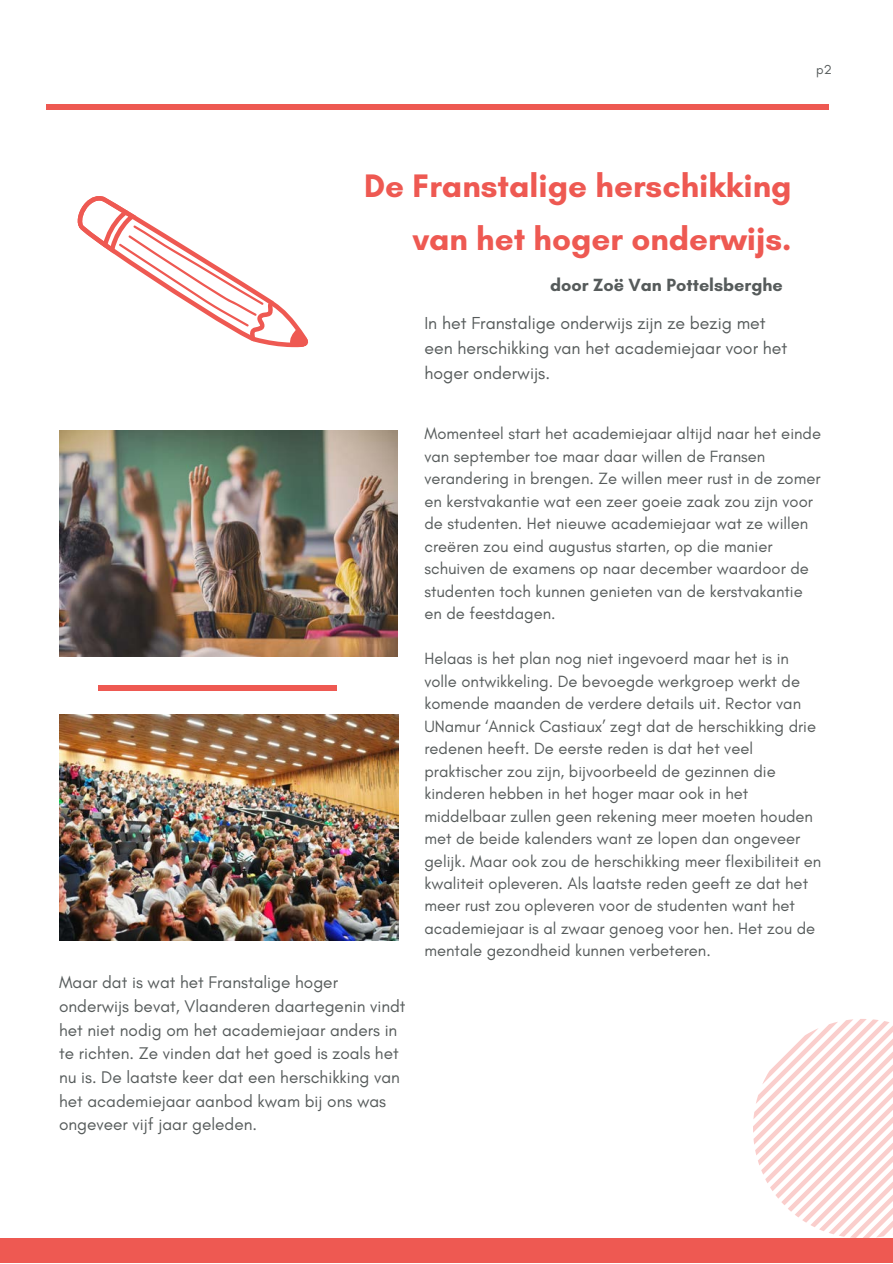
<style>
.page{position:relative;width:893px;height:1264px;background:#fff}
.page>*{position:absolute;margin:0;border:0;box-sizing:border-box;transform-origin:0 0}
.t1{font:700 33.15px/52.8px "Glacial Indifference";color:#ee5952;text-align:right}
.t2{font:700 18px "Glacial Indifference";color:#565b5b}
.t3{font:17.7px/24.8px "Glacial Indifference";color:#565b5b}
.t4{font:17.25px/23.5px "Glacial Indifference";color:#565b5b}
.t5{font:16.65px/22.5px "Glacial Indifference";color:#565b5b}
.t6{font:13.2px "Glacial Indifference";color:#565b5b}
</style>
<div class="page">
<div style="left:0;top:1237px;width:892px;height:25px;background:#ee5952"></div>
<div style="left:46px;top:104px;width:782px;height:6px;background:#ee5952"></div>
<svg style="left:753px;top:1019px;width:139px;height:219px"></svg>
<img style="left:59px;top:430px;width:338px;height:226px">
<img style="left:60px;top:714px;width:338px;height:226px">
<div style="left:98px;top:685px;width:238px;height:6px;background:#ee5952"></div>
<svg style="left:77px;top:196px;width:230px;height:152px"></svg>
<p class="t6" style="left:816px;top:61px;width:17px">p2</p>
<h1 class="t1" style="left:364px;top:159px;width:429px">De Franstalige herschikking van het hoger onderwijs.</h1>
<p class="t2" style="left:550px;top:274px;width:234px">door Zoë Van Pottelsberghe</p>
<p class="t3" style="left:424px;top:311px;width:364px">In het Franstalige onderwijs zijn ze bezig met een herschikking van het academiejaar voor het hoger onderwijs.</p>
<p class="t4" style="left:59px;top:970px;width:348px">Maar dat is wat het Franstalige hoger onderwijs bevat, Vlaanderen daartegenin vindt het niet nodig om het academiejaar anders in te richten. Ze vinden dat het goed is zoals het nu is. De laatste keer dat een herschikking van het academiejaar aanbod kwam bij ons was ongeveer vijf jaar geleden.</p>
<p class="t5" style="left:424px;top:422px;width:398px">Momenteel start het academiejaar altijd naar het einde van september toe maar daar willen de Fransen verandering in brengen. Ze willen meer rust in de zomer en kerstvakantie wat een zeer goeie zaak zou zijn voor de studenten. Het nieuwe academiejaar wat ze willen creëren zou eind augustus starten, op die manier schuiven de examens op naar december waardoor de studenten toch kunnen genieten van de kerstvakantie en de feestdagen.</p>
<p class="t5" style="left:424px;top:647px;width:398px">Helaas is het plan nog niet ingevoerd maar het is in volle ontwikkeling. De bevoegde werkgroep werkt de komende maanden de verdere details uit. Rector van UNamur ‘Annick Castiaux’ zegt dat de herschikking drie redenen heeft. De eerste reden is dat het veel praktischer zou zijn, bijvoorbeeld de gezinnen die kinderen hebben in het hoger maar ook in het middelbaar zullen geen rekening meer moeten houden met de beide kalenders want ze lopen dan ongeveer gelijk. Maar ook zou de herschikking meer flexibiliteit en kwaliteit opleveren. Als laatste reden geeft ze dat het meer rust zou opleveren voor de studenten want het academiejaar is al zwaar genoeg voor hen. Het zou de mentale gezondheid kunnen verbeteren.</p>
</div>
